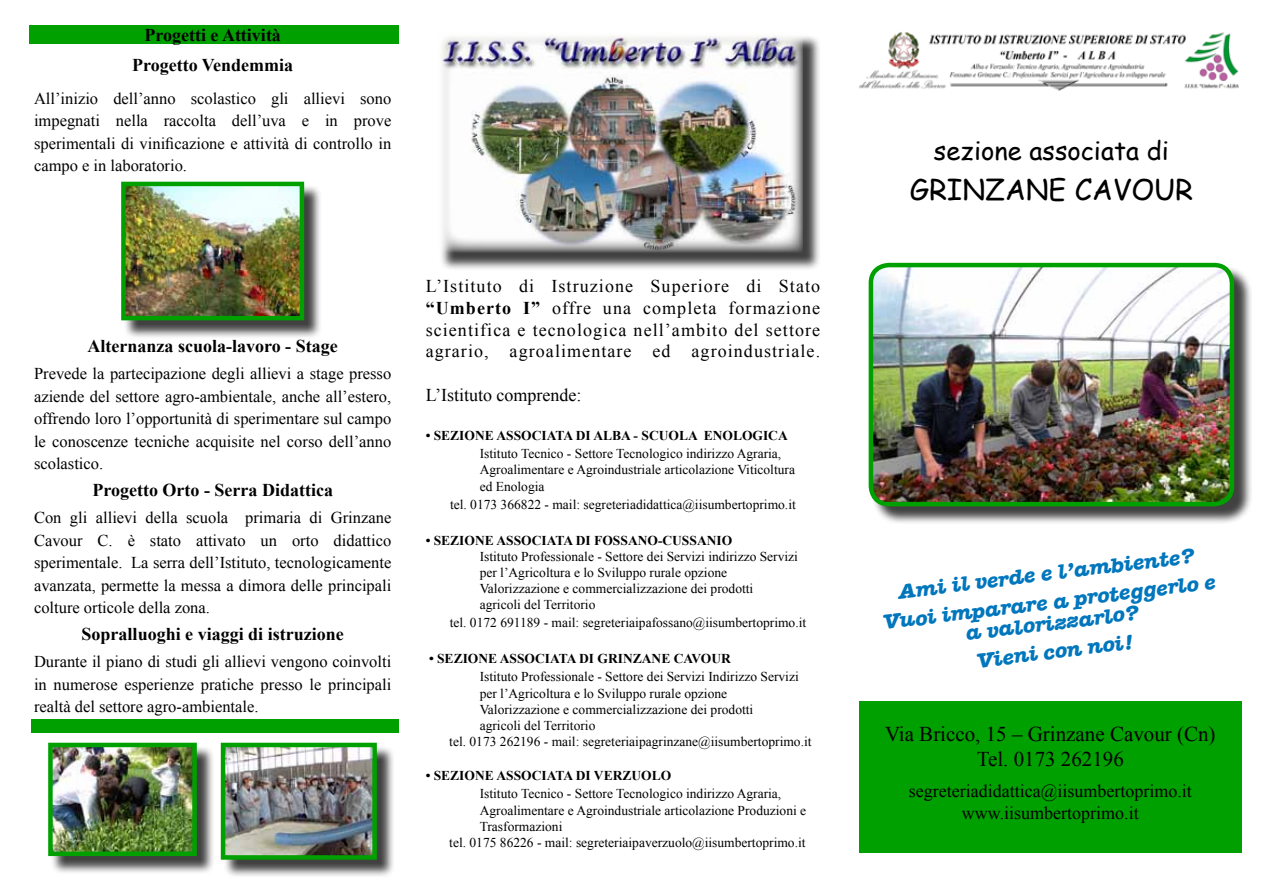
<style>
.page{position:relative;width:1263px;height:893px;background:#fff}
.page>*{position:absolute;margin:0;border:0;box-sizing:border-box;transform-origin:0 0}
.t1{font:28.5px "Comic Sans MS";color:#000}
.t2{font:25.5px "Comic Sans MS";color:#000}
.t3{font:italic 700 21px/28.5px "American Typ Itc TEE";color:#0076bd;text-align:center;scale:1.07 1}
.t4{font:21px/25.2px "Times New Roman";color:#000;text-align:center}
.t5{font:18px/21.6px "Times New Roman";color:#000;text-align:center}
.t6{font:700 18px/30px "Times New Roman";color:#000;text-align:center}
.t7{font:16.5px/22.5px "Times New Roman";color:#000;text-align:justify}
.t8{font:13.5px/16.2px "Times New Roman";color:#000}
.t9{font:700 13.5px "Times New Roman";color:#000}
.s1{font-weight:700}
</style>
<div class="page">
<div style="left:859px;top:701px;width:382px;height:151px;background:#00a000"></div>
<div style="left:439px;top:35px;width:382px;height:236px;background:#000;opacity:.75"></div>
<img style="left:439px;top:35px;width:364px;height:217px">
<img style="left:859px;top:32px;width:380px;height:59px">
<div style="left:29px;top:25px;width:370px;height:19px;background:#00a000"></div>
<div style="left:31px;top:720px;width:367px;height:13px;background:#00a000"></div>
<div style="left:123px;top:184px;width:200px;height:155px;background:#000;opacity:.75"></div>
<img style="left:126px;top:187px;width:173px;height:128px">
<div style="left:121px;top:182px;width:183px;height:138px;border:4px solid #00a000"></div>
<div style="left:223px;top:745px;width:172px;height:133px;background:#000;opacity:.75"></div>
<img style="left:226px;top:748px;width:146px;height:107px">
<div style="left:221px;top:743px;width:156px;height:117px;border:4px solid #00a000"></div>
<div style="left:871px;top:265px;width:382px;height:260px;background:#000;opacity:.75"></div>
<img style="left:871px;top:265px;width:361px;height:239px">
<div style="left:869px;top:263px;width:365px;height:243px;border:4px solid #00a000;border-radius:18px"></div>
<div style="left:50px;top:745px;width:166px;height:129px;background:#000;opacity:.75"></div>
<img style="left:53px;top:748px;width:139px;height:103px">
<div style="left:48px;top:743px;width:149px;height:113px;border:4px solid #00a000"></div>
<h3 class="t6" style="left:132px;top:19px;width:163px">Progetti e Attività<br>Progetto Vendemmia</h3>
<p class="t7" style="left:34px;top:87px;width:359px">All’inizio dell’anno scolastico gli allievi sono impegnati nella raccolta dell’uva e in prove sperimentali di vinificazione e attività di controllo in campo e in laboratorio.</p>
<h3 class="t6" style="left:88px;top:331px;width:252px">Alternanza scuola-lavoro - Stage</h3>
<p class="t7" style="left:34px;top:362px;width:359px">Prevede la partecipazione degli allievi a stage presso aziende del settore agro-ambientale, anche all’estero, offrendo loro l’opportunità di sperimentare sul campo le conoscenze tecniche acquisite nel corso dell’anno scolastico.</p>
<h3 class="t6" style="left:92px;top:475px;width:242px">Progetto Orto - Serra Didattica</h3>
<p class="t7" style="left:34px;top:506px;width:359px">Con gli allievi della scuola primaria di Grinzane Cavour C. è stato attivato un orto didattico sperimentale. La serra dell’Istituto, tecnologicamente avanzata, permette la messa a dimora delle principali colture orticole della zona.</p>
<h3 class="t6" style="left:82px;top:619px;width:264px">Sopralluoghi e viaggi di istruzione</h3>
<p class="t7" style="left:34px;top:650px;width:359px">Durante il piano di studi gli allievi vengono coinvolti in numerose esperienze pratiche presso le principali realtà del settore agro-ambientale.</p>
<h3 class="t5" style="left:426px;top:275px;width:396px;text-align:justify">L’Istituto di Istruzione Superiore di Stato <span class="s1">“Umberto I”</span> offre una completa formazione scientifica e tecnologica nell’ambito del settore agrario, agroalimentare ed agroindustriale.</h3>
<h3 class="t5" style="left:426px;top:383px;width:157px">L’Istituto comprende:</h3>
<p class="t9" style="left:426px;top:426px;width:364px">• SEZIONE ASSOCIATA DI ALBA - SCUOLA ENOLOGICA</p>
<p class="t8" style="left:480px;top:445px;width:317px">Istituto Tecnico - Settore Tecnologico indirizzo Agraria,<br>Agroalimentare e Agroindustriale articolazione Viticoltura ed Enologia</p>
<p class="t8" style="left:450px;top:496px;width:347px">tel. 0173 366822 - mail: segreteriadidattica@iisumbertoprimo.it</p>
<p class="t9" style="left:426px;top:531px;width:308px">• SEZIONE ASSOCIATA DI FOSSANO-CUSSANIO</p>
<p class="t8" style="left:480px;top:548px;width:320px">Istituto Professionale - Settore dei Servizi indirizzo Servizi per l’Agricoltura e lo Sviluppo rurale opzione Valorizzazione e commercializzazione dei prodotti<br>agricoli del Territorio</p>
<p class="t8" style="left:450px;top:614px;width:358px">tel. 0172 691189 - mail: segreteriaipafossano@iisumbertoprimo.it</p>
<p class="t9" style="left:429px;top:649px;width:303px">• SEZIONE ASSOCIATA DI GRINZANE CAVOUR</p>
<p class="t8" style="left:480px;top:668px;width:321px">Istituto Professionale - Settore dei Servizi Indirizzo Servizi</p>
<p class="t8" style="left:480px;top:685px;width:249px">per l’Agricoltura e lo Sviluppo rurale opzione</p>
<p class="t8" style="left:480px;top:701px;width:275px">Valorizzazione e commercializzazione dei prodotti</p>
<p class="t8" style="left:480px;top:717px;width:117px">agricoli del Territorio</p>
<p class="t8" style="left:449px;top:733px;width:364px">tel. 0173 262196 - mail: segreteriaipagrinzane@iisumbertoprimo.it</p>
<p class="t9" style="left:426px;top:766px;width:247px">• SEZIONE ASSOCIATA DI VERZUOLO</p>
<p class="t8" style="left:480px;top:785px;width:303px">Istituto Tecnico - Settore Tecnologico indirizzo Agraria,</p>
<p class="t8" style="left:480px;top:802px;width:328px">Agroalimentare e Agroindustriale articolazione Produzioni e</p>
<p class="t8" style="left:480px;top:818px;width:84px">Trasformazioni</p>
<p class="t8" style="left:449px;top:834px;width:358px">tel. 0175 86226 - mail: segreteriaipaverzuolo@iisumbertoprimo.it</p>
<h2 class="t2" style="left:934px;top:131px;width:237px">sezione associata di</h2>
<h1 class="t1" style="left:910px;top:169px;width:285px">GRINZANE CAVOUR</h1>
<h3 class="t3" style="left:878px;top:580px;width:314px;rotate:-7deg">Ami il verde e l’ambiente?<br>Vuoi imparare a proteggerlo e</h3>
<h3 class="t3" style="left:964px;top:620px;width:164px;rotate:-7deg">a valorizzarlo?<br>Vieni con noi!</h3>
<h3 class="t4" style="left:885px;top:721px;width:332px">Via Bricco, 15 – Grinzane Cavour (Cn)<br>Tel. 0173 262196</h3>
<h3 class="t5" style="left:909px;top:780px;width:285px">segreteriadidattica@iisumbertoprimo.it www.iisumbertoprimo.it</h3>
</div>
